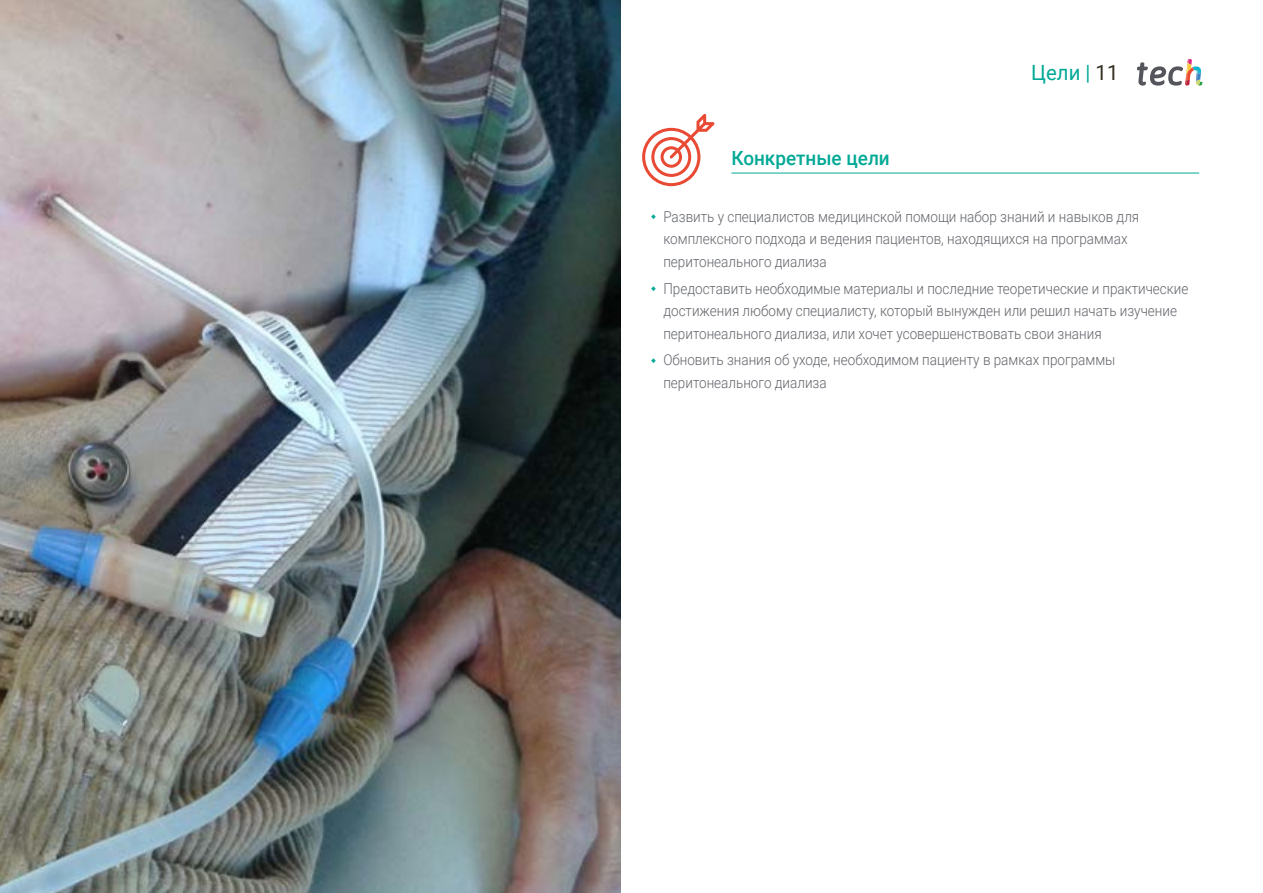
<style>
.page{position:relative;width:1263px;height:893px;background:#fff}
.page>*{position:absolute;margin:0;border:0;box-sizing:border-box;transform-origin:0 0}
.t1{font:21px "Roboto";color:#00a996}
.t2{font:500 19.5px "Roboto";color:#00a996}
.t3{font:300 15px/22.5px "Roboto";color:#61646a;scale:.9 1}
.s1{color:#312e20}
</style>
<div class="page">
<hr style="left:731px;top:173px;width:468px;height:1px;background:#00a996">
<svg style="left:642px;top:114px;width:72px;height:72px"></svg>
<img style="left:0;top:0;width:621px;height:893px">
<svg style="left:1137px;top:59px;width:65px;height:27px"></svg>
<h2 class="t2" style="left:731px;top:144px;width:160px">Конкретные цели</h2>
<h1 class="t1" style="left:1031px;top:57px;width:89px">Цели | <span class="s1">11</span></h1>
<p class="t3" style="left:663px;top:205px;width:530px">Развить у специалистов медицинской помощи набор знаний и навыков для комплексного подхода и ведения пациентов, находящихся на программах перитонеального диализа</p>
<p class="t3" style="left:663px;top:276px;width:585px">Предоставить необходимые материалы и последние теоретические и практические достижения любому специалисту, который вынужден или решил начать изучение перитонеального диализа, или хочет усовершенствовать свои знания</p>
<p class="t3" style="left:663px;top:348px;width:504px">Обновить знания об уходе, необходимом пациенту в рамках программы перитонеального диализа</p>
</div>
